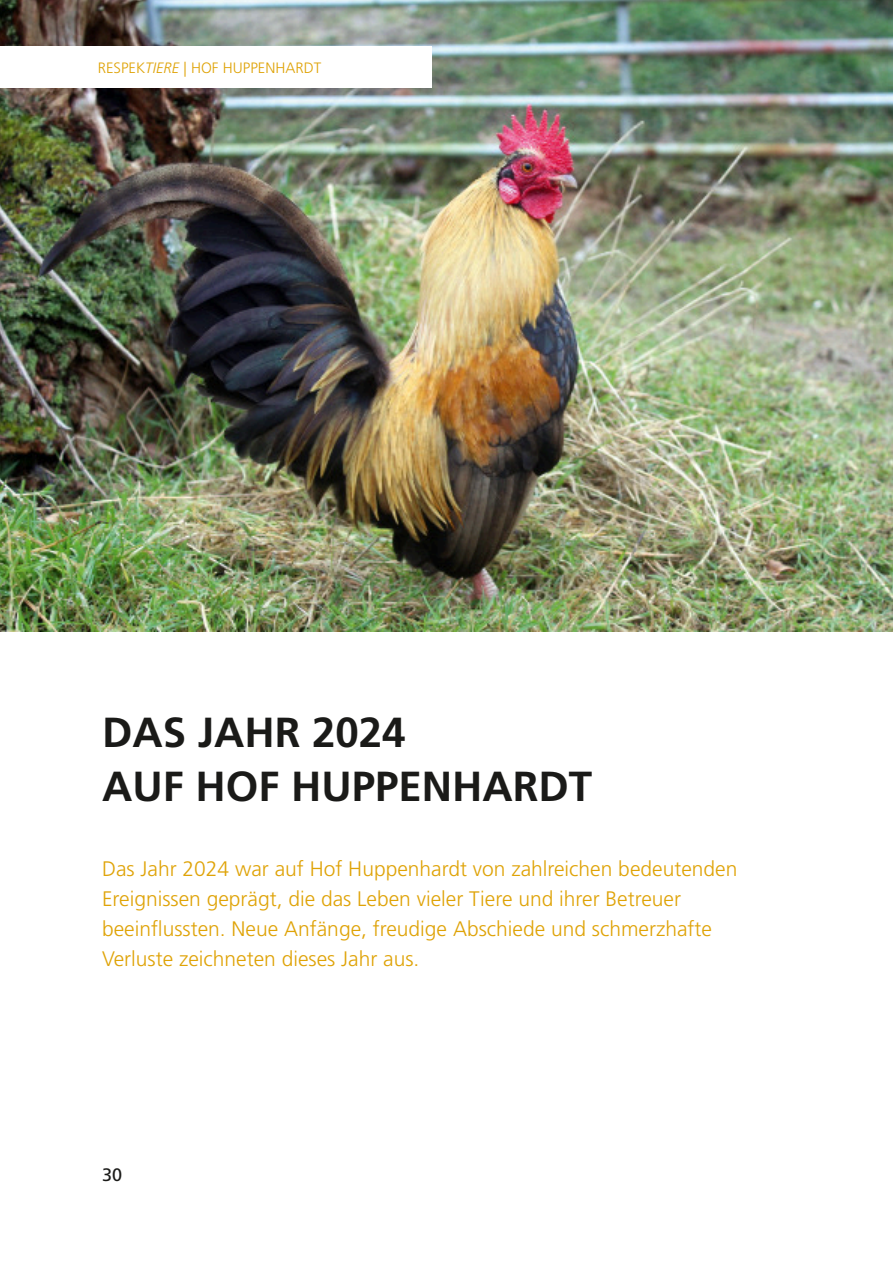
<style>
.page{position:relative;width:893px;height:1263px;background:#fff}
.page>*{position:absolute;margin:0;border:0;box-sizing:border-box;transform-origin:0 0}
.t1{font:700 42px/54px "Frutiger LT Pro";color:#1a1a18}
.t2{font:300 21px/30px "Frutiger LT Pro";color:#dfa307}
.t3{font:18px "Frutiger LT Pro";color:#1a1a18}
.t4{font:300 15px "Frutiger LT Pro";color:#dfa307}
.s1{font-style:italic}
</style>
<div class="page">
<img style="left:0;top:0;width:893px;height:631px">
<div style="left:0;top:47px;width:432px;height:41px;background:#fff"></div>
<p class="t4" style="left:98px;top:62px;width:225px">RESPEK<span class="s1">TIERE</span> | HOF HUPPENHARDT</p>
<h1 class="t1" style="left:102px;top:710px;width:492px">DAS JAHR 2024<br>AUF HOF HUPPENHARDT</h1>
<p class="t2" style="left:102px;top:856px;width:637px">Das Jahr 2024 war auf Hof Huppenhardt von zahlreichen bedeutenden Ereignissen geprägt, die das Leben vieler Tiere und ihrer Betreuer beeinflussten. Neue Anfänge, freudige Abschiede und schmerzhafte Verluste zeichneten dieses Jahr aus.</p>
<p class="t3" style="left:102px;top:1167px;width:22px">30</p>
</div>
